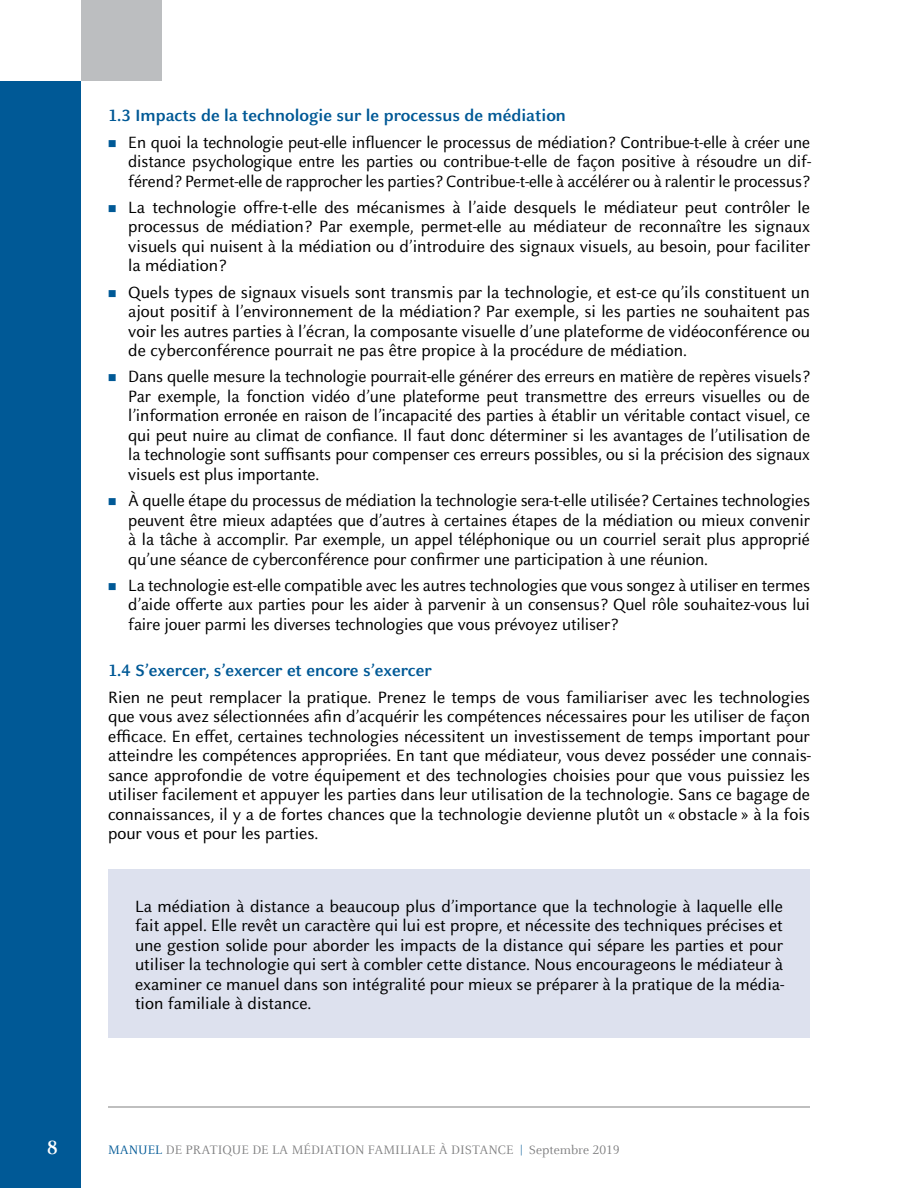
<style>
.page{position:relative;width:918px;height:1188px;background:#fff}
.page>*{position:absolute;margin:0;border:0;box-sizing:border-box;transform-origin:0 0}
.t1{font:700 21px "Barreau";color:#fff}
.t2{font:18px/19.5px "Barreau Sans";letter-spacing:-.005em;color:#000;text-align:justify}
.t3{font:700 18px "Barreau Sans";color:#005996}
.t4{font:13.5px "Barreau";color:#808081}
.s1{color:#005996}
</style>
<div class="page">
<div style="left:0;top:81px;width:81px;height:1107px;background:#005996"></div>
<div style="left:81px;top:0;width:81px;height:81px;background:#bcbec0"></div>
<hr style="left:108px;top:1107px;width:702px;height:1px;background:#808081">
<div style="left:108px;top:869px;width:702px;height:169px;background:#dde1ee"></div>
<p class="t3" style="left:108px;top:106px;width:459px">1.3 Impacts de la technologie sur le processus de médiation</p>
<p class="t2" style="left:128px;top:132px;width:684px">En quoi la technologie peut-elle influencer le processus de médiation? Contribue-t-elle à créer une distance psychologique entre les parties ou contribue-t-elle de façon positive à résoudre un dif&shy;férend? Permet-elle de rapprocher les parties? Contribue-t-elle à accélérer ou à ralentir le processus?</p>
<p class="t2" style="left:128px;top:198px;width:683px">La technologie offre-t-elle des mécanismes à l’aide desquels le médiateur peut contrôler le processus de médiation? Par exemple, permet-elle au médiateur de reconnaître les signaux visuels qui nuisent à la médiation ou d’introduire des signaux visuels, au besoin, pour faciliter la médiation?</p>
<p class="t2" style="left:128px;top:282px;width:683px">Quels types de signaux visuels sont transmis par la technologie, et est-ce qu’ils constituent un ajout positif à l’environnement de la médiation? Par exemple, si les parties ne souhaitent pas voir les autres parties à l’écran, la composante visuelle d’une plateforme de vidéoconférence ou de cyberconférence pourrait ne pas être propice à la procédure de médiation.</p>
<p class="t2" style="left:128px;top:367px;width:683px">Dans quelle mesure la technologie pourrait-elle générer des erreurs en matière de repères visuels?<br>Par exemple, la fonction vidéo d’une plateforme peut transmettre des erreurs visuelles ou de l’information erronée en raison de l’incapacité des parties à établir un véritable contact visuel, ce qui peut nuire au climat de confiance. Il faut donc déterminer si les avantages de l’utilisation de la technologie sont suffisants pour compenser ces erreurs possibles, ou si la précision des signaux visuels est plus importante.</p>
<p class="t2" style="left:128px;top:491px;width:683px">À quelle étape du processus de médiation la technologie sera-t-elle utilisée? Certaines technologies peuvent être mieux adaptées que d’autres à certaines étapes de la médiation ou mieux convenir à la tâche à accomplir. Par exemple, un appel téléphonique ou un courriel serait plus approprié qu’une séance de cyberconférence pour confirmer une participation à une réunion.</p>
<p class="t2" style="left:128px;top:576px;width:683px">La technologie est-elle compatible avec les autres technologies que vous songez à utiliser en termes d’aide offerte aux parties pour les aider à parvenir à un consensus? Quel rôle souhaitez-vous lui faire jouer parmi les diverses technologies que vous prévoyez utiliser?</p>
<p class="t3" style="left:108px;top:661px;width:325px">1.4 S’exercer, s’exercer et encore s’exercer</p>
<p class="t2" style="left:108px;top:687px;width:705px">Rien ne peut remplacer la pratique. Prenez le temps de vous familiariser avec les technologies que vous avez sélectionnées afin d’acquérir les compétences nécessaires pour les utiliser de façon efficace. En effet, certaines technologies nécessitent un investissement de temps important pour atteindre les compétences appropriées. En tant que médiateur, vous devez posséder une connais&shy;sance approfondie de votre équipement et des technologies choisies pour que vous puissiez les utiliser facilement et appuyer les parties dans leur utilisation de la technologie. Sans ce bagage de connaissances, il y a de fortes chances que la technologie devienne plutôt un «obstacle » à la fois pour vous et pour les parties.</p>
<p class="t2" style="left:135px;top:896px;width:651px">La médiation à distance a beaucoup plus d’importance que la technologie à laquelle elle fait appel. Elle revêt un caractère qui lui est propre, et nécessite des techniques précises et une gestion solide pour aborder les impacts de la distance qui sépare les parties et pour utiliser la technologie qui sert à combler cette distance. Nous encourageons le médiateur à examiner ce manuel dans son intégralité pour mieux se préparer à la pratique de la média&shy;tion familiale à distance.</p>
<p class="t1" style="left:47px;top:1136px;width:12px">8</p>
<p class="t4" style="left:108px;top:1143px;width:513px"><span class="s1">MANUEL</span> DE PRATIQUE DE LA MÉDIATION FAMILIALE À DISTANCE <span class="s1">|</span> Septembre 2019</p>
</div>
